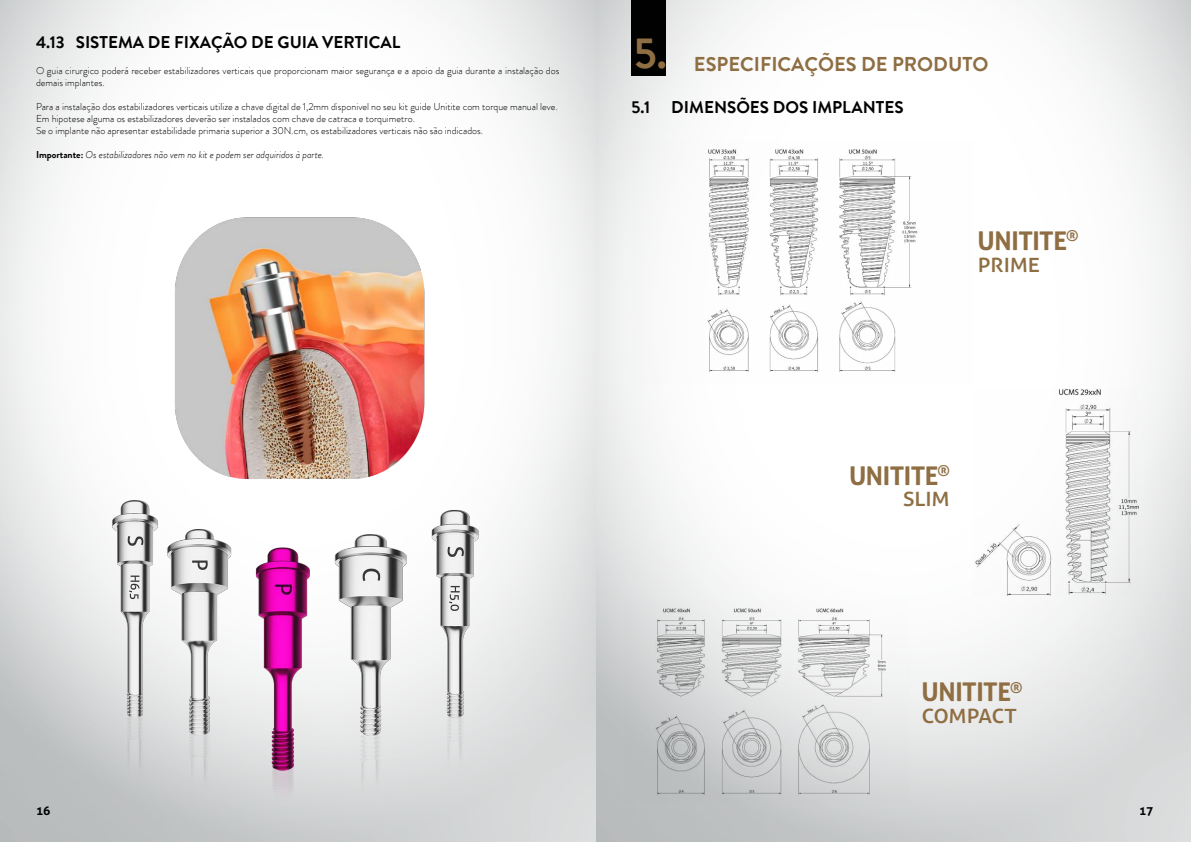
<style>
.page{position:relative;width:1191px;height:842px;background:#fff}
.page>*{position:absolute;margin:0;border:0;box-sizing:border-box;transform-origin:0 0}
.t1{font:700 25.8px/21.7px "Aller";letter-spacing:-.02em;color:#8e6e42}
.t2{font:700 20px "Brandon Grotesque";color:#8e6e42}
.t3{font:700 17px "Brandon Grotesque";color:#020203}
.t4{font:700 12px "Aller";color:#000}
.t5{font:300 10px/12px "Brandon Grotesque";color:#020203}
.t6{font:italic 300 10px "Brandon Grotesque";color:#020203}
.s1{font-weight:700;font-style:normal}
.s2{font-size:42.9px}
.s3{font-weight:400}
</style>
<div class="page">
<img style="left:0;top:0;width:1191px;height:842px">
<div style="left:631px;top:0;width:35px;height:75px;background:#010102"></div>
<img style="left:164px;top:213px;width:268px;height:117px">
<img style="left:99px;top:330px;width:389px;height:473px">
<img style="left:631px;top:142px;width:343px;height:242px">
<img style="left:974px;top:389px;width:164px;height:206px">
<img style="left:624px;top:600px;width:286px;height:202px">
<h3 class="t3" style="left:36px;top:32px;width:366px">4.13 SISTEMA DE FIXAÇÃO DE GUIA VERTICAL</h3>
<p class="t5" style="left:36px;top:65px;width:525px">O guia cirurgico poderá receber estabilizadores verticais que proporcionam maior segurança e a apoio da guia durante a instalação dos demais implantes.</p>
<p class="t5" style="left:36px;top:101px;width:523px">Para a instalação dos estabilizadores verticais utilize a chave digital de 1,2mm disponivel no seu kit guide Unitite com torque manual leve.<br>Em hipotese alguma os estabilizadores deverão ser instalados com chave de catraca e torquimetro.<br>Se o implante não apresentar estabilidade primaria superior a 30N.cm, os estabilizadores verticais não são indicados.</p>
<p class="t6" style="left:36px;top:151px;width:290px"><span class="s1">Importante:</span> Os estabilizadores não vem no kit e podem ser adquiridos à parte.</p>
<h2 class="t2" style="left:634px;top:52px;width:355px"><span class="s2">5.</span> ESPECIFICAÇÕES DE PRODUTO</h2>
<h3 class="t3" style="left:631px;top:98px;width:273px">5.1 DIMENSÕES DOS IMPLANTES</h3>
<h1 class="t1" style="left:977px;top:233px;width:102px">UNITITE<sup>® </sup><span class="s3">prime</span></h1>
<h1 class="t1" style="left:849px;top:467px;width:102px;text-align:right">UNITITE<sup>® </sup><span class="s3">slim</span></h1>
<h1 class="t1" style="left:921px;top:684px;width:102px">UNITITE<sup>® </sup><span class="s3">compact</span></h1>
<p class="t4" style="left:36px;top:806px;width:16px">16</p>
<p class="t4" style="left:1139px;top:806px;width:16px">17</p>
</div>
